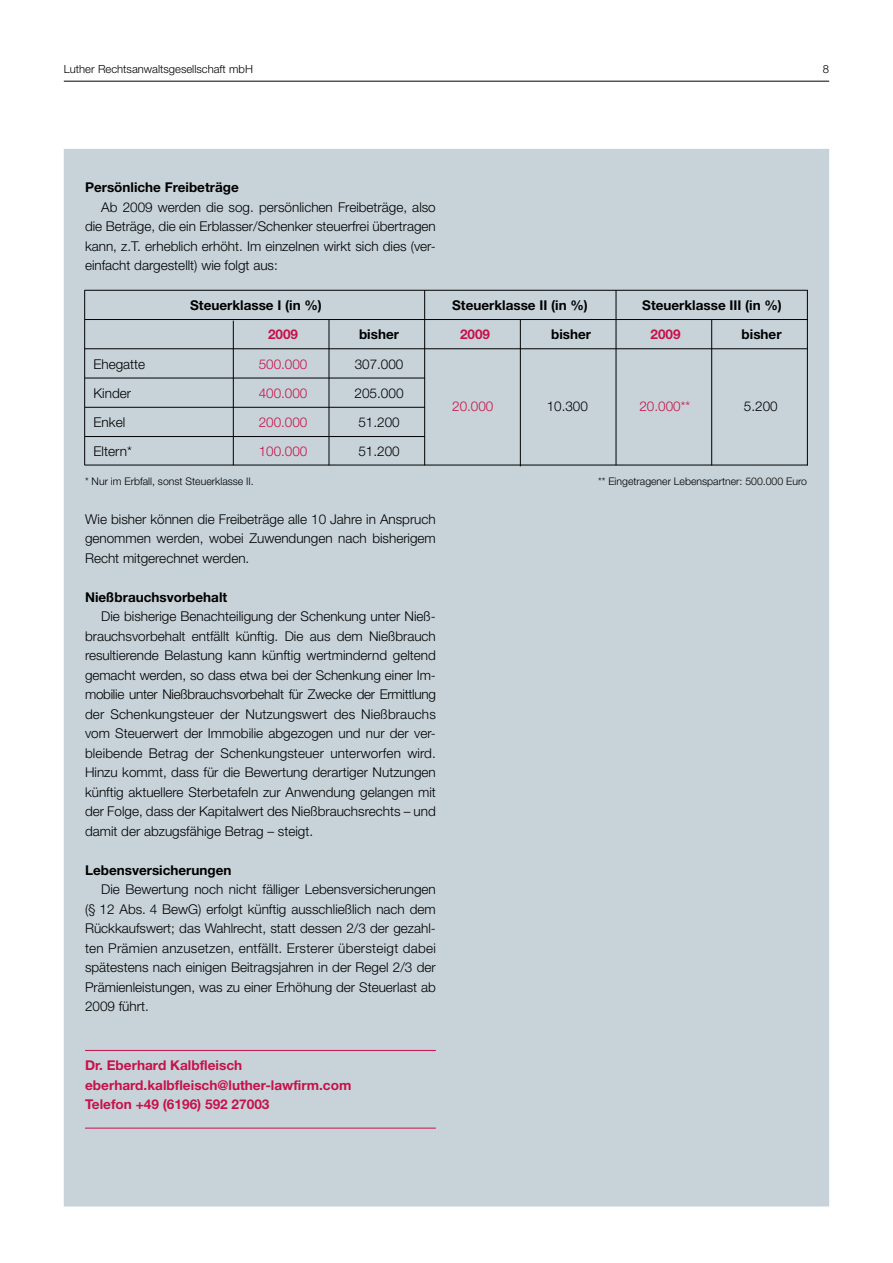
<style>
.page{position:relative;width:893px;height:1263px;background:#fff}
.page>*{position:absolute;margin:0;border:0;box-sizing:border-box;transform-origin:0 0}
.t1{font:300 13.5px/19.5px "Helvetica Neue";color:#000;text-align:justify}
.t2{font:700 13.5px "Helvetica Neue";color:#000}
.t3{font:700 13.5px/19.5px "Helvetica Neue";color:#c7114a}
.t4{font:300 13.5px "Helvetica Neue";color:#c7114a}
.t5{font:300 11.25px "Helvetica Neue";color:#000}
.t6{font:300 10.5px "Helvetica Neue";color:#000}
</style>
<div class="page">
<div style="left:64px;top:149px;width:765px;height:1057px;background:#c7d3d9"></div>
<hr style="left:64px;top:81px;width:765px;height:1px;background:#000">
<hr style="left:85px;top:1050px;width:351px;height:1px;background:#c7114a">
<hr style="left:85px;top:1128px;width:351px;height:1px;background:#c7114a">
<hr style="left:85px;top:290px;width:723px;height:1px;background:#000">
<hr style="left:85px;top:319px;width:723px;height:1px;background:#000">
<hr style="left:85px;top:348px;width:722px;height:1px;background:#000">
<hr style="left:85px;top:378px;width:340px;height:1px;background:#000">
<hr style="left:85px;top:407px;width:340px;height:1px;background:#000">
<hr style="left:85px;top:436px;width:340px;height:1px;background:#000">
<hr style="left:85px;top:465px;width:723px;height:1px;background:#000">
<hr style="left:711px;top:319px;width:1px;height:146px;background:#000">
<hr style="left:520px;top:319px;width:1px;height:147px;background:#000">
<hr style="left:329px;top:319px;width:1px;height:146px;background:#000">
<hr style="left:84px;top:290px;width:1px;height:175px;background:#000">
<hr style="left:807px;top:290px;width:1px;height:175px;background:#000">
<hr style="left:616px;top:290px;width:1px;height:175px;background:#000">
<hr style="left:424px;top:290px;width:1px;height:175px;background:#000">
<hr style="left:233px;top:321px;width:1px;height:144px;background:#000">
<p class="t5" style="left:64px;top:62px;width:191px">Luther Rechtsanwaltsgesellschaft mbH</p>
<p class="t5" style="left:823px;top:62px;width:8px">8</p>
<p class="t2" style="left:85px;top:179px;width:155px">Persönliche Freibeträge</p>
<p class="t1" style="left:85px;top:197px;width:352px;text-indent:16px">Ab 2009 werden die sog. persönlichen Freibeträge, also die Beträge, die ein Erblasser/Schenker steuerfrei übertragen kann, z.T. erheblich erhöht. Im einzelnen wirkt sich dies (ver&shy;einfacht dargestellt) wie folgt aus:</p>
<p class="t2" style="left:190px;top:297px;width:133px">Steuerklasse I (in %)</p>
<p class="t2" style="left:452px;top:297px;width:137px">Steuerklasse II (in %)</p>
<p class="t2" style="left:642px;top:297px;width:141px">Steuerklasse III (in %)</p>
<p class="t3" style="left:268px;top:324px;width:32px">2009</p>
<p class="t2" style="left:359px;top:326px;width:41px">bisher</p>
<p class="t3" style="left:460px;top:324px;width:32px">2009</p>
<p class="t2" style="left:551px;top:326px;width:41px">bisher</p>
<p class="t3" style="left:651px;top:324px;width:32px">2009</p>
<p class="t2" style="left:742px;top:326px;width:41px">bisher</p>
<p class="t1" style="left:94px;top:354px;width:53px">Ehegatte</p>
<p class="t4" style="left:259px;top:355px;width:50px">500.000</p>
<p class="t1" style="left:355px;top:354px;width:50px">307.000</p>
<p class="t1" style="left:94px;top:383px;width:39px">Kinder</p>
<p class="t4" style="left:259px;top:385px;width:50px">400.000</p>
<p class="t1" style="left:354px;top:383px;width:51px">205.000</p>
<p class="t1" style="left:94px;top:412px;width:33px">Enkel</p>
<p class="t4" style="left:259px;top:414px;width:50px">200.000</p>
<p class="t1" style="left:358px;top:412px;width:43px">51.200</p>
<p class="t1" style="left:94px;top:441px;width:40px">Eltern*</p>
<p class="t4" style="left:259px;top:443px;width:50px">100.000</p>
<p class="t1" style="left:358px;top:441px;width:43px">51.200</p>
<p class="t4" style="left:452px;top:398px;width:43px">20.000</p>
<p class="t1" style="left:547px;top:396px;width:43px">10.300</p>
<p class="t4" style="left:639px;top:398px;width:52px">20.000**</p>
<p class="t1" style="left:744px;top:396px;width:35px">5.200</p>
<p class="t6" style="left:85px;top:475px;width:170px">* Nur im Erbfall, sonst Steuerklasse II.</p>
<p class="t6" style="left:598px;top:475px;width:210px">** Eingetragener Lebenspartner: 500.000 Euro</p>
<p class="t1" style="left:85px;top:509px;width:352px">Wie bisher können die Freibeträge alle 10 Jahre in Anspruch genommen werden, wobei Zuwendungen nach bisherigem Recht mitgerechnet werden.</p>
<p class="t2" style="left:85px;top:589px;width:144px">Nießbrauchsvorbehalt</p>
<p class="t1" style="left:85px;top:606px;width:352px;text-indent:16px">Die bisherige Benachteiligung der Schenkung unter Nieß&shy;brauchsvorbehalt entfällt künftig. Die aus dem Nießbrauch resultierende Belastung kann künftig wertmindernd geltend gemacht werden, so dass etwa bei der Schenkung einer Im&shy;mobilie unter Nießbrauchsvorbehalt für Zwecke der Ermittlung der Schenkungsteuer der Nutzungswert des Nießbrauchs vom Steuerwert der Immobilie abgezogen und nur der ver&shy;bleibende Betrag der Schenkungsteuer unterworfen wird.<br>Hinzu kommt, dass für die Bewertung derartiger Nutzungen künftig aktuellere Sterbetafeln zur Anwendung gelangen mit der Folge, dass der Kapitalwert des Nießbrauchsrechts – und damit der abzugsfähige Betrag – steigt.</p>
<p class="t2" style="left:85px;top:862px;width:148px">Lebensversicherungen</p>
<p class="t1" style="left:85px;top:879px;width:352px;text-indent:16px">Die Bewertung noch nicht fälliger Lebensversicherungen (§ 12 Abs. 4 BewG) erfolgt künftig ausschließlich nach dem Rückkaufswert; das Wahlrecht, statt dessen 2/3 der gezahl&shy;ten Prämien anzusetzen, entfällt. Ersterer übersteigt dabei spätestens nach einigen Beitragsjahren in der Regel 2/3 der Prämienleistungen, was zu einer Erhöhung der Steuerlast ab 2009 führt.</p>
<p class="t3" style="left:85px;top:1055px;width:268px">Dr. Eberhard Kalbfleisch eberhard.kalbfleisch@luther-lawfirm.com<br>Telefon +49 (6196) 592 27003</p>
</div>
